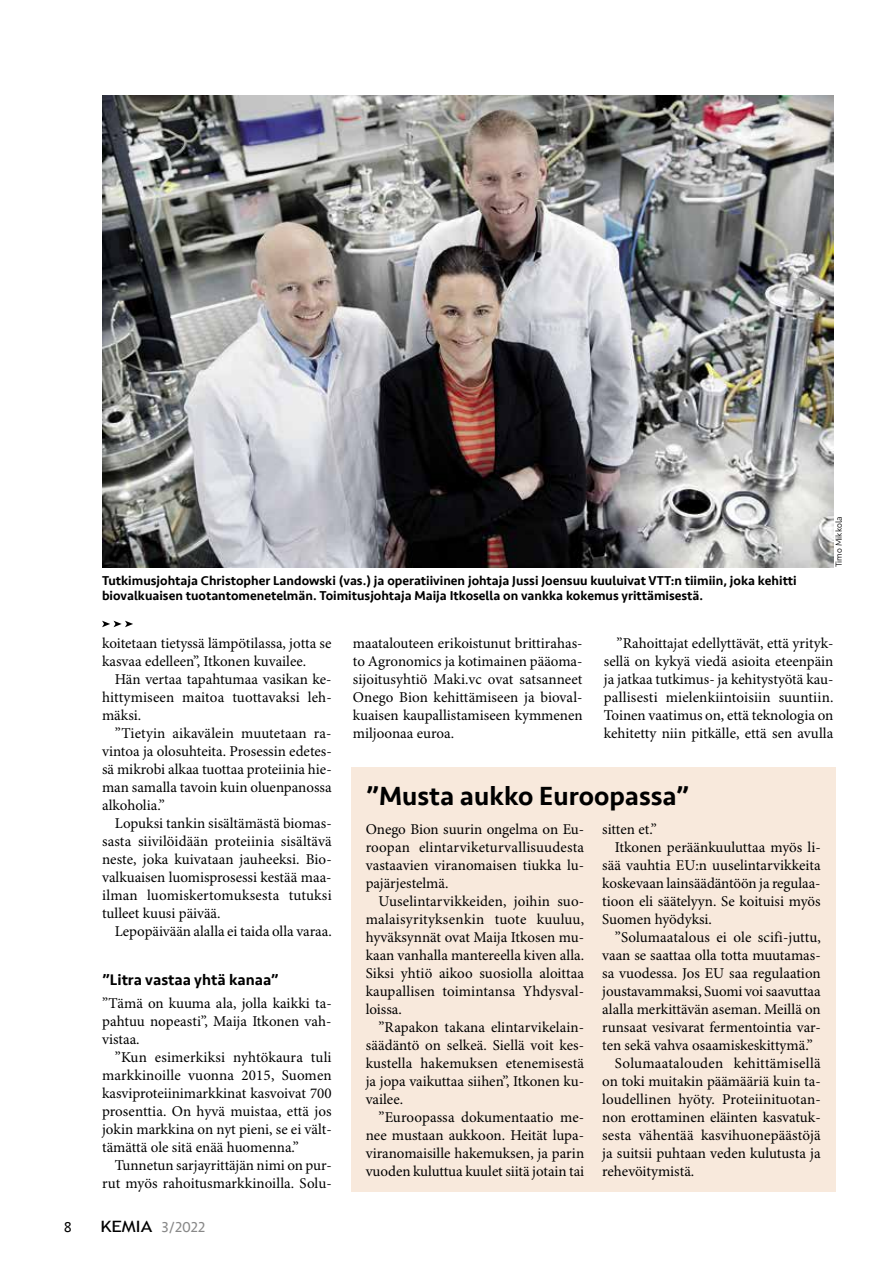
<style>
.page{position:relative;width:893px;height:1263px;background:#fff}
.page>*{position:absolute;margin:0;border:0;box-sizing:border-box;transform-origin:0 0}
.t1{font:500 27px "Seravek";color:#000}
.t2{font:500 15.75px "Seravek";color:#000}
.t3{font:15px/18px "Minion Pro";color:#000;text-align:justify}
.t4{font:15px "Seravek";color:#888}
.t5{font:15px "Seravek";color:#000}
.t6{font:500 13.2px/15px "Seravek";color:#000}
.t7{font:300 9px "Seravek";color:#000}
.s1{font-family:"Trebuchet MS";font-size:15.6px;color:#000}
</style>
<div class="page">
<div style="left:351px;top:767px;width:485px;height:425px;background:#f8e9dc"></div>
<img style="left:102px;top:96px;width:731px;height:471px">
<svg style="left:102px;top:621px;width:31px;height:6px"></svg>
<p class="t7" style="left:833px;top:567px;width:52px;rotate:-90deg">Timo Mikkola</p>
<p class="t6" style="left:102px;top:573px;width:696px">Tutkimusjohtaja Christopher Landowski (vas.) ja operatiivinen johtaja Jussi Joensuu kuuluivat VTT:n tiimiin, joka kehitti biovalkuaisen tuotantomenetelmän. Toimitusjohtaja Maija Itkosella on vankka kokemus yrittämisestä.</p>
<p class="t3" style="left:604px;top:635px;width:231px;text-indent:13px">”Rahoittajat edellyttävät, että yrityk&shy;sellä on kykyä viedä asioita eteenpäin ja jatkaa tutkimus- ja kehitystyötä kau&shy;pallisesti mielenkiintoisiin suuntiin.<br>Toinen vaatimus on, että teknologia on kehitetty niin pitkälle, että sen avulla</p>
<p class="t3" style="left:102px;top:635px;width:231px">koitetaan tietyssä lämpötilassa, jotta se kasvaa edelleen”, Itkonen kuvailee.</p>
<p class="t3" style="left:102px;top:671px;width:231px;text-indent:13px">Hän vertaa tapahtumaa vasikan ke&shy;hittymiseen maitoa tuottavaksi leh&shy;mäksi.</p>
<p class="t3" style="left:102px;top:725px;width:231px;text-indent:13px">”Tietyin aikavälein muutetaan ra&shy;vintoa ja olosuhteita. Prosessin edetes&shy;sä mikrobi alkaa tuottaa proteiinia hie&shy;man samalla tavoin kuin oluenpanossa alkoholia.”</p>
<p class="t3" style="left:102px;top:815px;width:231px;text-indent:13px">Lopuksi tankin sisältämästä biomas&shy;sasta siivilöidään proteiinia sisältävä neste, joka kuivataan jauheeksi. Bio&shy;valkuaisen luomisprosessi kestää maa&shy;ilman luomiskertomuksesta tutuksi tulleet kuusi päivää.</p>
<p class="t3" style="left:115px;top:923px;width:218px">Lepopäivään alalla ei taida olla varaa.</p>
<p class="t2" style="left:102px;top:970px;width:178px">”Litra vastaa yhtä kanaa”</p>
<p class="t3" style="left:102px;top:995px;width:231px">”Tämä on kuuma ala, jolla kaikki ta&shy;pahtuu nopeasti”, Maija Itkonen vah&shy;vistaa.</p>
<p class="t3" style="left:102px;top:1049px;width:231px;text-indent:13px">”Kun esimerkiksi nyhtökaura tuli markkinoille vuonna 2015, Suomen kasviproteiinimarkkinat kasvoivat 700 prosenttia. On hyvä muistaa, että jos jokin markkina on nyt pieni, se ei vält&shy;tämättä ole sitä enää huomenna.”</p>
<p class="t3" style="left:102px;top:1157px;width:231px;text-align:right">Tunnetun sarjayrittäjän nimi on pur&shy;rut myös rahoitusmarkkinoilla. Solu-</p>
<p class="t3" style="left:353px;top:635px;width:231px">maatalouteen erikoistunut brittirahas&shy;to Agronomics ja kotimainen pääoma&shy;sijoitusyhtiö Maki.vc ovat satsanneet Onego Bion kehittämiseen ja bioval&shy;kuaisen kaupallistamiseen kymmenen miljoonaa euroa.</p>
<h1 class="t1" style="left:366px;top:779px;width:325px">”Musta aukko Euroopassa”</h1>
<p class="t3" style="left:366px;top:820px;width:220px">Onego Bion suurin ongelma on Eu&shy;roopan elintarviketurvallisuudesta vastaavien viranomaisen tiukka lu&shy;pajärjestelmä.</p>
<p class="t3" style="left:366px;top:892px;width:220px;text-indent:13px">Uuselintarvikkeiden, joihin suo&shy;malaisyrityksenkin tuote kuuluu, hyväksynnät ovat Maija Itkosen mu&shy;kaan vanhalla mantereella kiven alla.<br>Siksi yhtiö aikoo suosiolla aloittaa kaupallisen toimintansa Yhdysval&shy;loissa.</p>
<p class="t3" style="left:366px;top:1018px;width:220px;text-indent:13px">”Rapakon takana elintarvikelain&shy;säädäntö on selkeä. Siellä voit kes&shy;kustella hakemuksen etenemisestä ja jopa vaikuttaa siihen”, Itkonen ku&shy;vailee.</p>
<p class="t3" style="left:366px;top:1108px;width:220px;text-indent:13px">”Euroopassa dokumentaatio me&shy;nee mustaan aukkoon. Heität lupa&shy;viranomaisille hakemuksen, ja parin vuoden kuluttua kuulet siitä jotain tai</p>
<p class="t3" style="left:602px;top:820px;width:56px">sitten et.”</p>
<p class="t3" style="left:615px;top:838px;width:207px">Itkonen peräänkuuluttaa myös li-</p>
<p class="t3" style="left:602px;top:856px;width:220px">sää vauhtia EU:n uuselintarvikkeita</p>
<p class="t3" style="left:602px;top:874px;width:220px">koskevaan lainsäädäntöön ja regulaa-</p>
<p class="t3" style="left:602px;top:892px;width:220px">tioon eli säätelyyn. Se koituisi myös</p>
<p class="t3" style="left:602px;top:910px;width:111px">Suomen hyödyksi.</p>
<p class="t3" style="left:615px;top:928px;width:207px">”Solumaatalous ei ole scifi-juttu,</p>
<p class="t3" style="left:602px;top:946px;width:220px">vaan se saattaa olla totta muutamas-</p>
<p class="t3" style="left:602px;top:964px;width:220px">sa vuodessa. Jos EU saa regulaation</p>
<p class="t3" style="left:602px;top:982px;width:220px">joustavammaksi, Suomi voi saavuttaa</p>
<p class="t3" style="left:602px;top:1000px;width:220px">alalla merkittävän aseman. Meillä on</p>
<p class="t3" style="left:602px;top:1018px;width:220px">runsaat vesivarat fermentointia var-</p>
<p class="t3" style="left:602px;top:1036px;width:212px">ten sekä vahva osaamiskeskittymä.”</p>
<p class="t3" style="left:615px;top:1054px;width:207px">Solumaatalouden kehittämisellä</p>
<p class="t3" style="left:602px;top:1072px;width:220px">on toki muitakin päämääriä kuin ta-</p>
<p class="t3" style="left:602px;top:1090px;width:220px">loudellinen hyöty. Proteiinituotan-</p>
<p class="t3" style="left:602px;top:1108px;width:220px">non erottaminen eläinten kasvatuk-</p>
<p class="t3" style="left:602px;top:1126px;width:220px">sesta vähentää kasvihuonepäästöjä</p>
<p class="t3" style="left:602px;top:1144px;width:220px">ja suitsii puhtaan veden kulutusta ja</p>
<p class="t3" style="left:602px;top:1162px;width:94px">rehevöitymistä.</p>
<p class="t5" style="left:64px;top:1215px;width:10px">8</p>
<p class="t4" style="left:101px;top:1215px;width:106px"><span class="s1">KEMIA</span> 3/2022</p>
</div>
